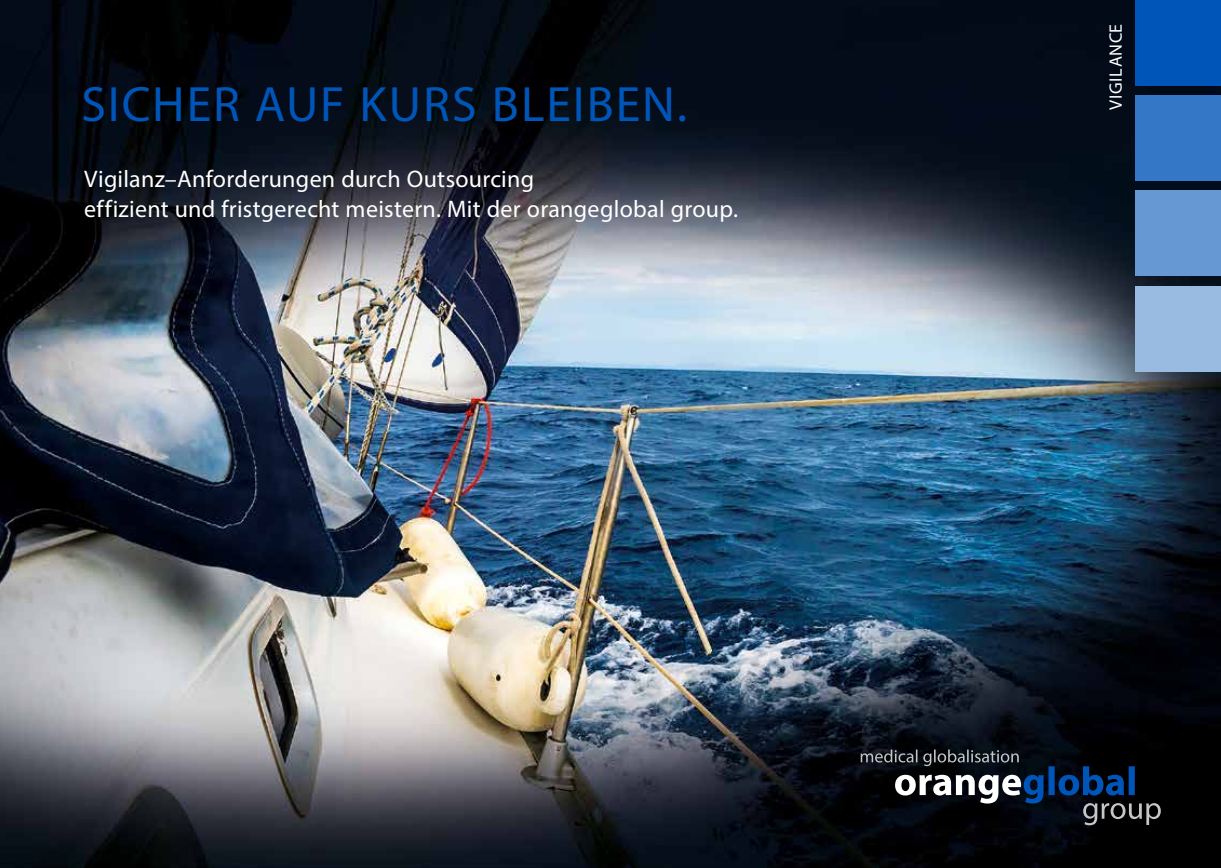
<style>
.page{position:relative;width:1221px;height:868px;background:#fff}
.page>*{position:absolute;margin:0;border:0;box-sizing:border-box;transform-origin:0 0}
.t1{font:49.8px "Myriad Pro";letter-spacing:.04em;color:#0055b8}
.t2{font:24px/30px "Myriad Pro";letter-spacing:.01em;color:#fff}
.t3{font:18px "Myriad Pro";letter-spacing:.035em;color:#fff}
</style>
<div class="page">
<img style="left:0;top:0;width:1220px;height:867px">
<div style="left:1135px;top:0;width:85px;height:86px;background:#0055b8"></div>
<div style="left:1135px;top:96px;width:85px;height:85px;background:#3377c6"></div>
<div style="left:1135px;top:191px;width:85px;height:85px;background:#6699d4"></div>
<div style="left:1135px;top:286px;width:85px;height:85px;background:#99bbe2"></div>
<svg style="left:860px;top:749px;width:300px;height:76px;background:#1c242e"></svg>
<h1 class="t1" style="left:81px;top:73px;width:607px">SICHER AUF KURS BLEIBEN.</h1>
<p class="t2" style="left:84px;top:163px;width:655px">Vigilanz–Anforderungen durch Outsourcing<br>effizient und fristgerecht meistern. Mit der orangeglobal group.</p>
<p class="t3" style="left:1104px;top:110px;width:88px;rotate:-90deg">VIGILANCE</p>
</div>
